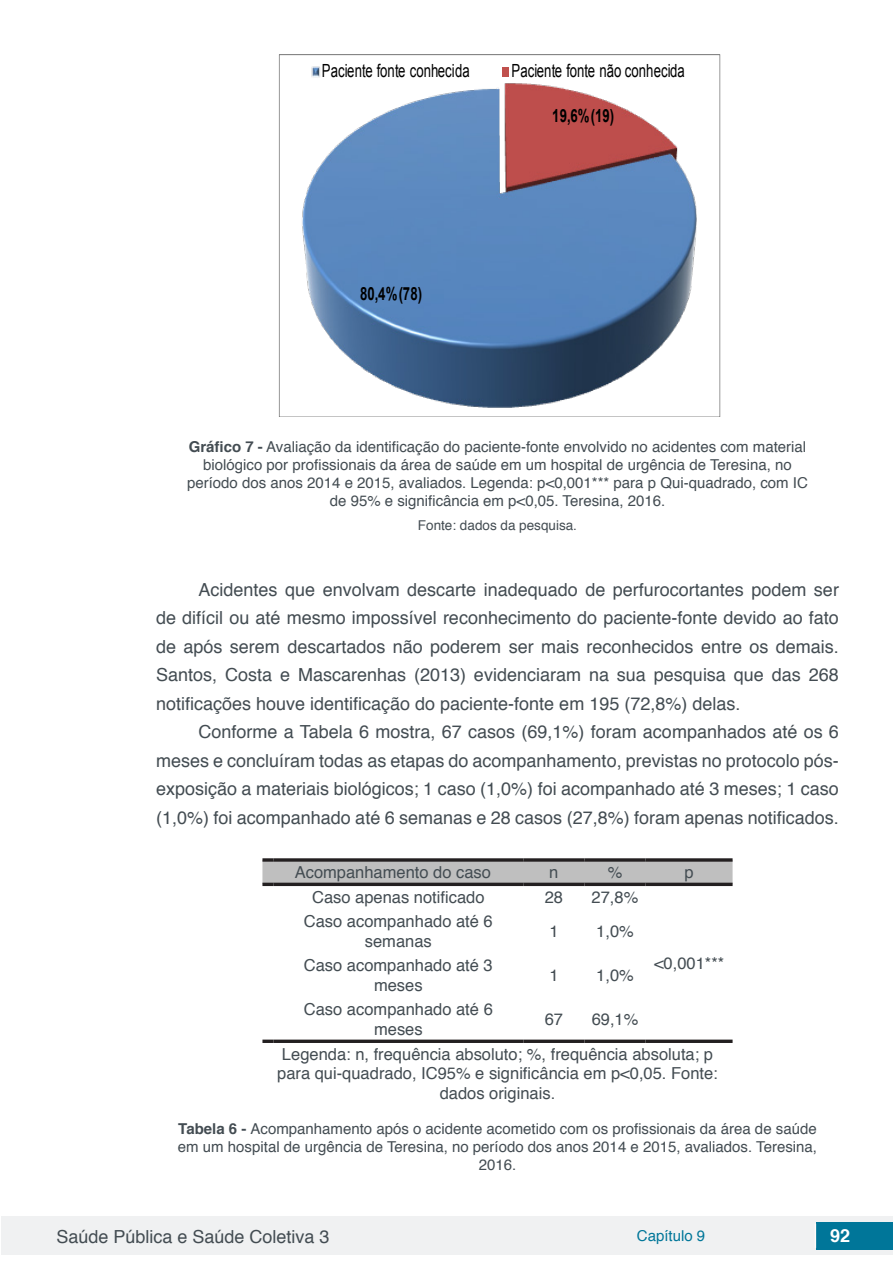
<style>
.page{position:relative;width:893px;height:1263px;background:#fff}
.page>*{position:absolute;margin:0;border:0;box-sizing:border-box;transform-origin:0 0}
.t1{font:18.15px "Arial";letter-spacing:.005em;color:#000;scale:.73 1}
.t2{font:700 18.15px "Arial";letter-spacing:.005em;color:#000;scale:.73 1}
.t3{font:18px/28.5px "Helvetica";color:#434c52;text-align:justify}
.t4{font:700 18px "Helvetica";color:#fff}
.t5{font:16.5px/19.8px "Helvetica";color:#434c52;text-align:center}
.t6{font:15px/18px "Helvetica";color:#434c52;text-align:center}
.t7{font:15px "Helvetica";color:#007699}
.t8{font:13.5px "Helvetica";color:#434c52}
.s1{font-weight:700}
</style>
<div class="page">
<div style="left:1px;top:1216px;width:891px;height:38px;background:#f0f1f2"></div>
<div style="left:816px;top:1222px;width:77px;height:27px;background:#007699"></div>
<svg style="left:815px;top:1224px;width:1px;height:24px"></svg>
<svg style="left:279px;top:54px;width:441px;height:362px"></svg>
<svg style="left:262px;top:858px;width:11px;height:2px"></svg>
<svg style="left:273px;top:858px;width:250px;height:2px"></svg>
<svg style="left:523px;top:858px;width:61px;height:2px"></svg>
<svg style="left:584px;top:858px;width:62px;height:2px"></svg>
<svg style="left:646px;top:858px;width:87px;height:2px"></svg>
<svg style="left:262px;top:860px;width:471px;height:26px;background:#b1b0b0"></svg>
<hr style="left:273px;top:883px;width:250px;height:3px;background:#231f20">
<hr style="left:523px;top:883px;width:61px;height:3px;background:#231f20">
<hr style="left:584px;top:883px;width:62px;height:3px;background:#231f20">
<hr style="left:646px;top:883px;width:87px;height:3px;background:#231f20">
<svg style="left:273px;top:1039px;width:250px;height:4px"></svg>
<svg style="left:523px;top:1039px;width:61px;height:4px"></svg>
<svg style="left:584px;top:1039px;width:62px;height:4px"></svg>
<svg style="left:646px;top:1039px;width:87px;height:4px"></svg>
<svg style="left:262px;top:1039px;width:11px;height:4px"></svg>
<p class="t1" style="left:322px;top:59px;width:204px">Paciente fonte conhecida</p>
<p class="t1" style="left:511px;top:59px;width:239px">Paciente fonte não conhecida</p>
<p class="t2" style="left:360px;top:282px;width:86px">80,4%(78)</p>
<p class="t2" style="left:552px;top:103px;width:86px">19,6%(19)</p>
<p class="t6" style="left:187px;top:438px;width:622px"><span class="s1">Gráfico 7 -</span> Avaliação da identificação do paciente-fonte envolvido no acidentes com material biológico por profissionais da área de saúde em um hospital de urgência de Teresina, no período dos anos 2014 e 2015, avaliados. Legenda: p&lt;0,001*** para p Qui-quadrado, com IC de 95% e significância em p&lt;0,05. Teresina, 2016.</p>
<p class="t8" style="left:418px;top:515px;width:161px">Fonte: dados da pesquisa.</p>
<p class="t3" style="left:156px;top:576px;width:684px;text-indent:43px">Acidentes que envolvam descarte inadequado de perfurocortantes podem ser de difícil ou até mesmo impossível reconhecimento do paciente-fonte devido ao fato de após serem descartados não poderem ser mais reconhecidos entre os demais.<br>Santos, Costa e Mascarenhas (2013) evidenciaram na sua pesquisa que das 268 notificações houve identificação do paciente-fonte em 195 (72,8%) delas.</p>
<p class="t3" style="left:156px;top:718px;width:684px;text-indent:43px">Conforme a Tabela 6 mostra, 67 casos (69,1%) foram acompanhados até os 6 meses e concluíram todas as etapas do acompanhamento, previstas no protocolo pós&shy;exposição a materiais biológicos; 1 caso (1,0%) foi acompanhado até 3 meses; 1 caso (1,0%) foi acompanhado até 6 semanas e 28 casos (27,8%) foram apenas notificados.</p>
<p class="t5" style="left:295px;top:863px;width:198px">Acompanhamento do caso</p>
<p class="t5" style="left:549px;top:863px;width:11px">n</p>
<p class="t5" style="left:608px;top:863px;width:16px">%</p>
<p class="t5" style="left:684px;top:863px;width:11px">p</p>
<p class="t5" style="left:312px;top:887px;width:174px">Caso apenas notificado</p>
<p class="t5" style="left:545px;top:887px;width:20px">28</p>
<p class="t5" style="left:592px;top:887px;width:48px">27,8%</p>
<p class="t5" style="left:304px;top:912px;width:190px">Caso acompanhado até 6 semanas</p>
<p class="t5" style="left:549px;top:922px;width:11px">1</p>
<p class="t5" style="left:596px;top:922px;width:39px">1,0%</p>
<p class="t5" style="left:304px;top:956px;width:190px">Caso acompanhado até 3 meses</p>
<p class="t5" style="left:549px;top:966px;width:11px">1</p>
<p class="t5" style="left:596px;top:966px;width:39px">1,0%</p>
<p class="t5" style="left:304px;top:1000px;width:190px">Caso acompanhado até 6 meses</p>
<p class="t5" style="left:545px;top:1010px;width:20px">67</p>
<p class="t5" style="left:654px;top:954px;width:72px">&lt;0,001***</p>
<p class="t5" style="left:282px;top:1003px;width:433px;line-height:34.2px;text-align:left;text-indent:310px">69,1%<br>Legenda: n, frequência absoluto; %, frequência absoluta; p</p>
<p class="t5" style="left:277px;top:1064px;width:442px">para qui-quadrado, IC95% e significância em p&lt;0,05. Fonte: dados originais.</p>
<p class="t6" style="left:178px;top:1120px;width:641px"><span class="s1">Tabela 6 -</span> Acompanhamento após o acidente acometido com os profissionais da área de saúde em um hospital de urgência de Teresina, no período dos anos 2014 e 2015, avaliados. Teresina,<br>2016.</p>
<p class="t3" style="left:56px;top:1223px;width:275px">Saúde Pública e Saúde Coletiva 3</p>
<p class="t7" style="left:637px;top:1224px;width:70px">Capítulo 9</p>
<p class="t4" style="left:830px;top:1221px;width:22px">92</p>
</div>
